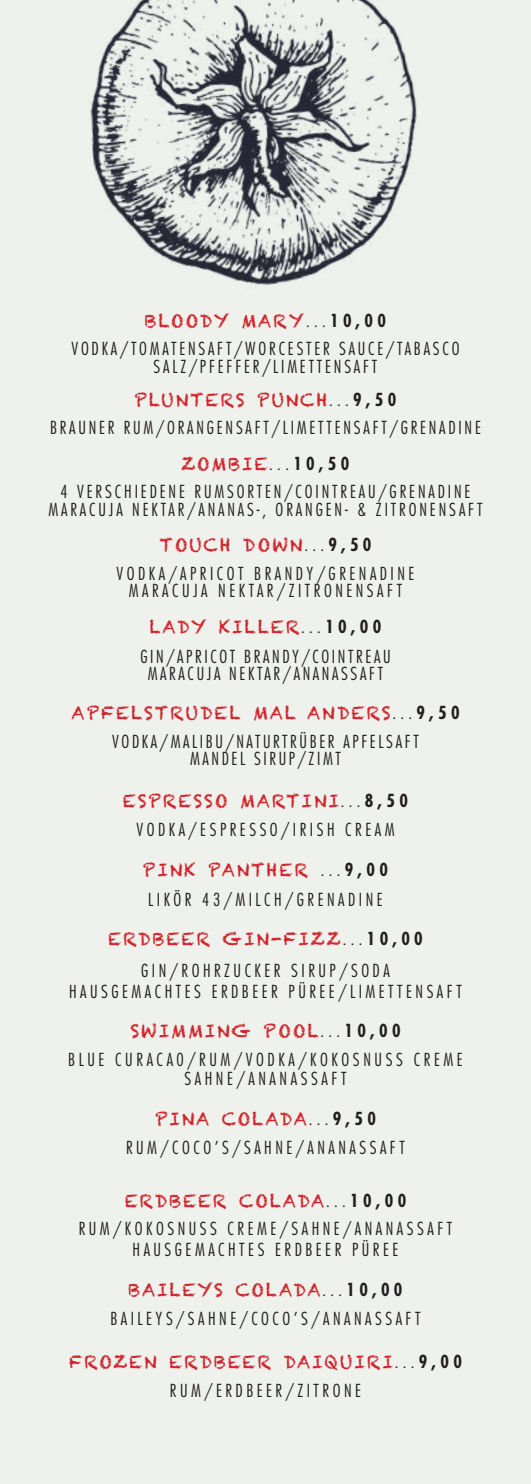
<style>
.page{position:relative;width:531px;height:1484px;background:#fff}
.page>*{position:absolute;margin:0;border:0;box-sizing:border-box;transform-origin:0 0}
.t1{font:17.85px "Chalkduster";letter-spacing:.1em;color:#d1232a}
.t2{font:300 condensed 17.5px/21.2px "Futura";letter-spacing:.2em;color:#231f20;text-align:center}
.t3{font:300 condensed 17.5px/17.7px "Futura";letter-spacing:.16em;color:#231f20;text-align:center}
.t4{font:300 condensed 17.5px/17.7px "Futura";letter-spacing:.15em;color:#231f20;text-align:center}
.t5{font:300 condensed 17.5px/17.7px "Futura";letter-spacing:.165em;color:#231f20;text-align:center}
.s1{font-family:"Futura";font-weight:300;font-stretch:condensed;font-size:17.5px;color:#231f20}
.s2{font-family:"Futura";font-weight:700;font-stretch:condensed;font-size:17.5px;color:#231f20}
</style>
<div class="page">
<div style="left:0;top:0;width:531px;height:1483px;background:#eff1ed"></div>
<img style="left:90px;top:0;width:327px;height:285px">
<p class="t1" style="left:145px;top:310px;width:243px">BLOODY MARY<span class="s1">. . .</span> <span class="s2">1 0 , 0 0</span></p>
<p class="t3" style="left:71px;top:341px;width:389px">VODKA/TOMATENSAFT/WORCESTER SAUCE/TABASCO<br>SALZ/PFEFFER/LIMETTENSAFT</p>
<p class="t1" style="left:134px;top:389px;width:263px">PLUNTERS PUNCH<span class="s1">. . .</span> <span class="s2">9 , 5 0</span></p>
<p class="t3" style="left:50px;top:420px;width:432px">BRAUNER RUM/ORANGENSAFT/LIMETTENSAFT/GRENADINE</p>
<p class="t1" style="left:181px;top:453px;width:169px">ZOMBIE<span class="s1">...</span><span class="s2">10,50</span></p>
<p class="t5" style="left:48px;top:484px;width:436px">4 VERSCHIEDENE RUMSORTEN/COINTREAU/GRENADINE<br>MARACUJA NEKTAR/ANANAS-, ORANGEN- &amp; ZITRONENSAFT</p>
<p class="t1" style="left:159px;top:534px;width:214px">TOUCH DOWN<span class="s1">. . .</span> <span class="s2">9 , 5 0</span></p>
<p class="t2" style="left:116px;top:565px;width:299px;line-height:17.7px">VODKA/APRICOT BRANDY/GRENADINE<br>MARACUJA NEKTAR/ZITRONENSAFT</p>
<p class="t1" style="left:149px;top:616px;width:233px">LADY KILLER<span class="s1">. . .</span> <span class="s2">1 0 , 0 0</span></p>
<p class="t4" style="left:140px;top:648px;width:252px">GIN/APRICOT BRANDY/COINTREAU<br>MARACUJA NEKTAR/ANANASSAFT</p>
<p class="t1" style="left:71px;top:702px;width:390px">APFELSTRUDEL MAL ANDERS<span class="s1">. . .</span> <span class="s2">9 , 5 0</span></p>
<p class="t4" style="left:112px;top:733px;width:308px">VODKA/MALIBU/NATURTRÜBER APFELSAFT<br>MANDEL SIRUP/ZIMT</p>
<p class="t1" style="left:123px;top:790px;width:286px">ESPRESSO MARTINI<span class="s1">. . .</span> <span class="s2">8 , 5 0</span></p>
<p class="t2" style="left:136px;top:819px;width:259px">VODKA/ESPRESSO/IRISH CREAM</p>
<p class="t1" style="left:143px;top:859px;width:246px">PINK PANTHER <span class="s1">. . .</span> <span class="s2">9 , 0 0</span></p>
<p class="t2" style="left:148px;top:890px;width:236px">LIKÖR 43/MILCH/GRENADINE</p>
<p class="t1" style="left:108px;top:928px;width:316px">ERDBEER GIN-FIZZ<span class="s1">. . .</span> <span class="s2">1 0 , 0 0</span></p>
<p class="t2" style="left:69px;top:961px;width:394px">GIN/ROHRZUCKER SIRUP/SODA<br>HAUSGEMACHTES ERDBEER PÜREE/LIMETTENSAFT</p>
<p class="t1" style="left:130px;top:1020px;width:272px">SWIMMING POOL<span class="s1">. . .</span> <span class="s2">1 0 , 0 0</span></p>
<p class="t2" style="left:68px;top:1050px;width:396px;line-height:19.4px">BLUE CURACA0/RUM/VODKA/KOKOSNUSS CREME<br>SAHNE/ANANASSAFT</p>
<p class="t1" style="left:155px;top:1108px;width:222px">PINA COLADA<span class="s1">. . .</span> <span class="s2">9 , 5 0</span></p>
<p class="t2" style="left:126px;top:1137px;width:280px">RUM/COCO’S/SAHNE/ANANASSAFT</p>
<p class="t1" style="left:125px;top:1189px;width:283px">ERDBEER COLADA<span class="s1">. . .</span> <span class="s2">1 0 , 0 0</span></p>
<p class="t2" style="left:79px;top:1218px;width:375px">RUM/KOKOSNUSS CREME/SAHNE/ANANASSAFT<br>HAUSGEMACHTES ERDBEER PÜREE</p>
<p class="t1" style="left:128px;top:1279px;width:275px">BAILEYS COLADA<span class="s1">. . .</span> <span class="s2">1 0 , 0 0</span></p>
<p class="t2" style="left:110px;top:1308px;width:312px">BAILEYS/SAHNE/COCO’S/ANANASSAFT</p>
<p class="t1" style="left:69px;top:1351px;width:394px">FROZEN ERDBEER DAIQUIRI<span class="s1">. . .</span> <span class="s2">9 , 0 0</span></p>
<p class="t2" style="left:170px;top:1380px;width:193px">RUM/ERDBEER/ZITRONE</p>
</div>
